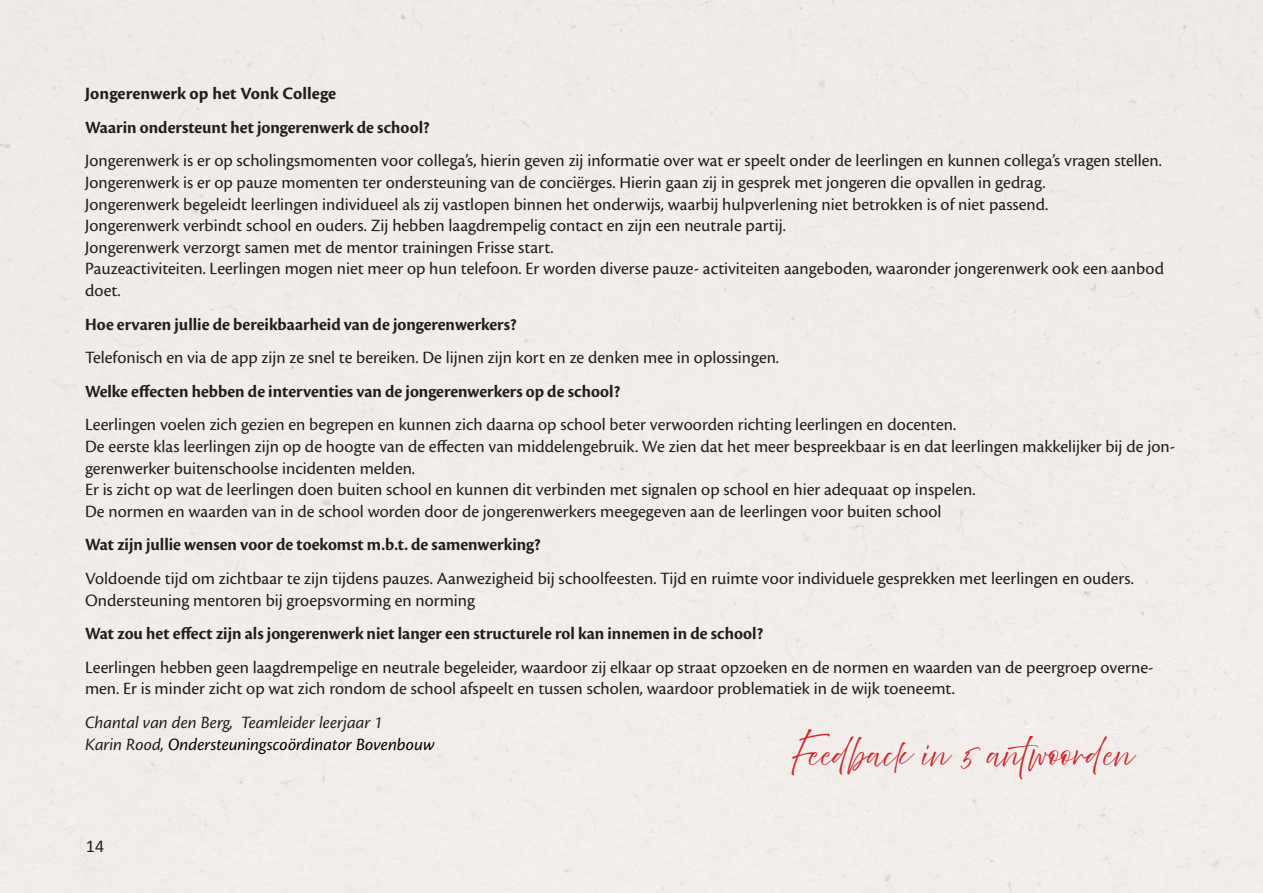
<style>
.page{position:relative;width:1263px;height:893px;background:#f1ece9}
.page>*{position:absolute;margin:0;border:0;box-sizing:border-box;transform-origin:0 0}
.t1{font:27px "Abovethe Beyond Script";color:#d1232a}
.t2{font:18px/21.6px "Cronos Pro";color:#231f20}
.t3{font:18px "Cronos Pro Bold Disp";color:#231f20}
.t4{font:italic 18px/21.6px "Cronos Pro";color:#231f20}
.t5{font:700 18px "Cronos Pro";color:#231f20}
.t6{font:18px "Calibri";color:#231f20}
.s1{color:#000001}
</style>
<div class="page">
<p class="t5" style="left:85px;top:83px;width:253px">Jongerenwerk op het Vonk College</p>
<p class="t3" style="left:85px;top:117px;width:346px">Waarin ondersteunt het jongerenwerk de school?</p>
<p class="t2" style="left:85px;top:150px;width:1080px">Jongerenwerk is er op scholingsmomenten voor collega’s, hierin geven zij informatie over wat er speelt onder de leerlingen en kunnen collega’s vragen stellen.<br>Jongerenwerk is er op pauze momenten ter ondersteuning van de conciërges. Hierin gaan zij in gesprek met jongeren die opvallen in gedrag.<br>Jongerenwerk begeleidt leerlingen individueel als zij vastlopen binnen het onderwijs, waarbij hulpverlening niet betrokken is of niet passend.<br>Jongerenwerk verbindt school en ouders. Zij hebben laagdrempelig contact en zijn een neutrale partij.<br>Jongerenwerk verzorgt samen met de mentor trainingen Frisse start.<br>Pauzeactiviteiten. Leerlingen mogen niet meer op hun telefoon. Er worden diverse pauze- activiteiten aangeboden, waaronder jongerenwerk ook een aanbod doet.</p>
<p class="t3" style="left:85px;top:314px;width:433px">Hoe ervaren jullie de bereikbaarheid van de jongerenwerkers?</p>
<p class="t2" style="left:85px;top:347px;width:695px">Telefonisch en via de app zijn ze snel te bereiken. De lijnen zijn kort en ze denken mee in oplossingen.</p>
<p class="t3" style="left:85px;top:381px;width:537px">Welke effecten hebben de interventies van de jongerenwerkers op de school?</p>
<p class="t2" style="left:85px;top:414px;width:1091px">Leerlingen voelen zich gezien en begrepen en kunnen zich daarna op school beter verwoorden richting leerlingen en docenten.<br>De eerste klas leerlingen zijn op de hoogte van de effecten van middelengebruik. We zien dat het meer bespreekbaar is en dat leerlingen makkelijker bij de jon&shy;gerenwerker buitenschoolse incidenten melden.<br>Er is zicht op wat de leerlingen doen buiten school en kunnen dit verbinden met signalen op school en hier adequaat op inspelen.<br>De normen en waarden van in de school worden door de jongerenwerkers meegegeven aan de leerlingen voor buiten school</p>
<p class="t3" style="left:85px;top:534px;width:457px">Wat zijn jullie wensen voor de toekomst m.b.t. de samenwerking?</p>
<p class="t2" style="left:85px;top:568px;width:1050px">Voldoende tijd om zichtbaar te zijn tijdens pauzes. Aanwezigheid bij schoolfeesten. Tijd en ruimte voor individuele gesprekken met leerlingen en ouders.<br>Ondersteuning mentoren bij groepsvorming en norming</p>
<p class="t3" style="left:85px;top:623px;width:680px">Wat zou het effect zijn als jongerenwerk niet langer een structurele rol kan innemen in de school?</p>
<p class="t2" style="left:85px;top:656px;width:1070px">Leerlingen hebben geen laagdrempelige en neutrale begeleider, waardoor zij elkaar op straat opzoeken en de normen en waarden van de peergroep overne&shy;men. Er is minder zicht op wat zich rondom de school afspeelt en tussen scholen, waardoor problematiek in de wijk toeneemt.</p>
<p class="t4" style="left:85px;top:712px;width:351px">Chantal van den Berg, Teamleider leerjaar 1<br>Karin Rood, <span class="s1">Ondersteuningscoördinator Bovenbouw</span></p>
<h1 class="t1" style="left:792px;top:738px;width:342px">Feedback in 5 antwoorden</h1>
<p class="t6" style="left:86px;top:834px;width:20px">14</p>
</div>
